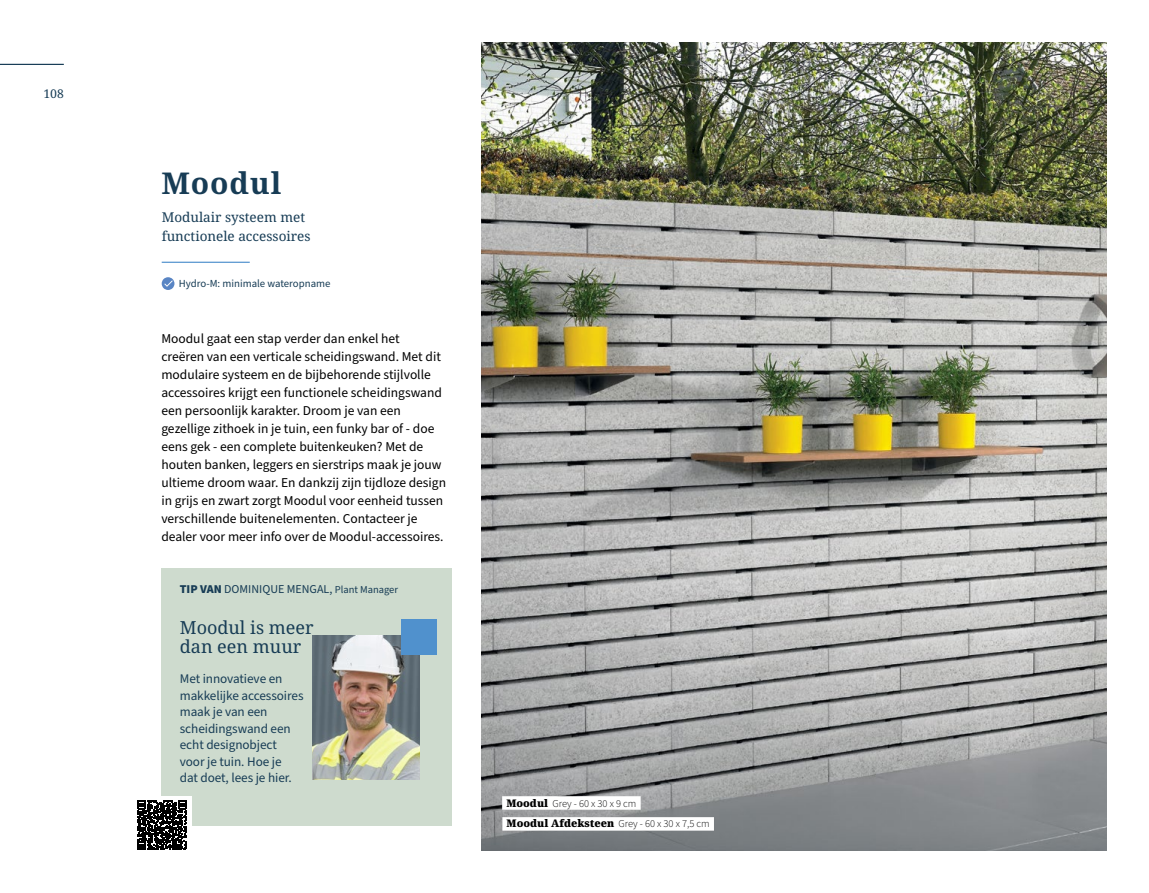
<style>
.page{position:relative;width:1149px;height:893px;background:#fff}
.page>*{position:absolute;margin:0;border:0;box-sizing:border-box;transform-origin:0 0}
.t1{font:700 30px "Noto Serif";letter-spacing:.03em;color:#173c55}
.t2{font:18px/19.5px "Noto Serif";color:#173c55}
.t3{font:13.5px/18px "Source Sans Pro";color:#000}
.t4{font:13.5px/19.5px "Noto Serif";color:#173c55}
.t5{font:13.2px/16.5px "Source Sans Pro";letter-spacing:-.005em;color:#173c55}
.t6{font:12px "Source Sans Pro";color:#173c55}
.t7{font:12px "Noto Serif";color:#173c55}
.t8{font:10.8px "Source Sans Pro";color:#173c55}
.t9{font:900 10.5px "Noto Serif";color:#000}
.t10{font:300 10.5px "Source Sans Pro";color:#000}
.s1{font-weight:900}
.s2{font-size:10.5px}
.s3{font-family:"Noto Serif";font-weight:900}
.s4{font-family:"Source Sans Pro";font-weight:300}
</style>
<div class="page">
<img style="left:481px;top:43px;width:625px;height:807px">
<hr style="left:0;top:64px;width:64px;height:1px;background:#173c55">
<div style="left:502px;top:817px;width:211px;height:14px;background:#fff"></div>
<div style="left:502px;top:796px;width:138px;height:14px;background:#fff"></div>
<div style="left:162px;top:568px;width:290px;height:257px;background:#cedbce"></div>
<img style="left:312px;top:636px;width:107px;height:144px">
<div style="left:401px;top:619px;width:35px;height:36px;background:#5091cd"></div>
<div style="left:132px;top:796px;width:59px;height:59px;background:#fff"></div>
<svg style="left:137px;top:801px;width:49px;height:49px"></svg>
<hr style="left:162px;top:262px;width:88px;height:1px;background:#5091cd">
<svg style="left:162px;top:277px;width:12px;height:13px"></svg>
<p class="t7" style="left:44px;top:85px;width:21px">108</p>
<h1 class="t1" style="left:161px;top:162px;width:121px">Moodul</h1>
<p class="t4" style="left:162px;top:207px;width:150px">Modulair systeem met functionele accessoires</p>
<p class="t8" style="left:179px;top:276px;width:153px">Hydro-M: minimale wateropname</p>
<p class="t3" style="left:161px;top:330px;width:286px">Moodul gaat een stap verder dan enkel het<br>creëren van een verticale scheidingswand. Met dit modulaire systeem en de bijbehorende stijlvolle accessoires krijgt een functionele scheidingswand een persoonlijk karakter. Droom je van een gezellige zithoek in je tuin, een funky bar of - doe eens gek - een complete buitenkeuken? Met de houten banken, leggers en sierstrips maak je jouw ultieme droom waar. En dankzij zijn tijdloze design in grijs en zwart zorgt Moodul voor eenheid tussen verschillende buitenelementen. Contacteer je dealer voor meer info over de Moodul-accessoires.</p>
<p class="t6" style="left:180px;top:581px;width:220px"><span class="s1">TIP VAN</span> DOMINIQUE MENGAL, <span class="s2">Plant Manager</span></p>
<h2 class="t2" style="left:180px;top:618px;width:135px">Moodul is meer dan een muur</h2>
<p class="t5" style="left:180px;top:671px;width:125px">Met innovatieve en makkelijke accessoires maak je van een scheidingswand een echt designobject voor je tuin. Hoe je<br>dat doet, lees je hier.</p>
<p class="t10" style="left:506px;top:796px;width:131px"><span class="s3">Moodul</span> Grey - 60 x 30 x 9 cm</p>
<p class="t9" style="left:506px;top:816px;width:204px">Moodul Afdeksteen <span class="s4">Grey - 60 x 30 x 7,5 cm</span></p>
</div>
